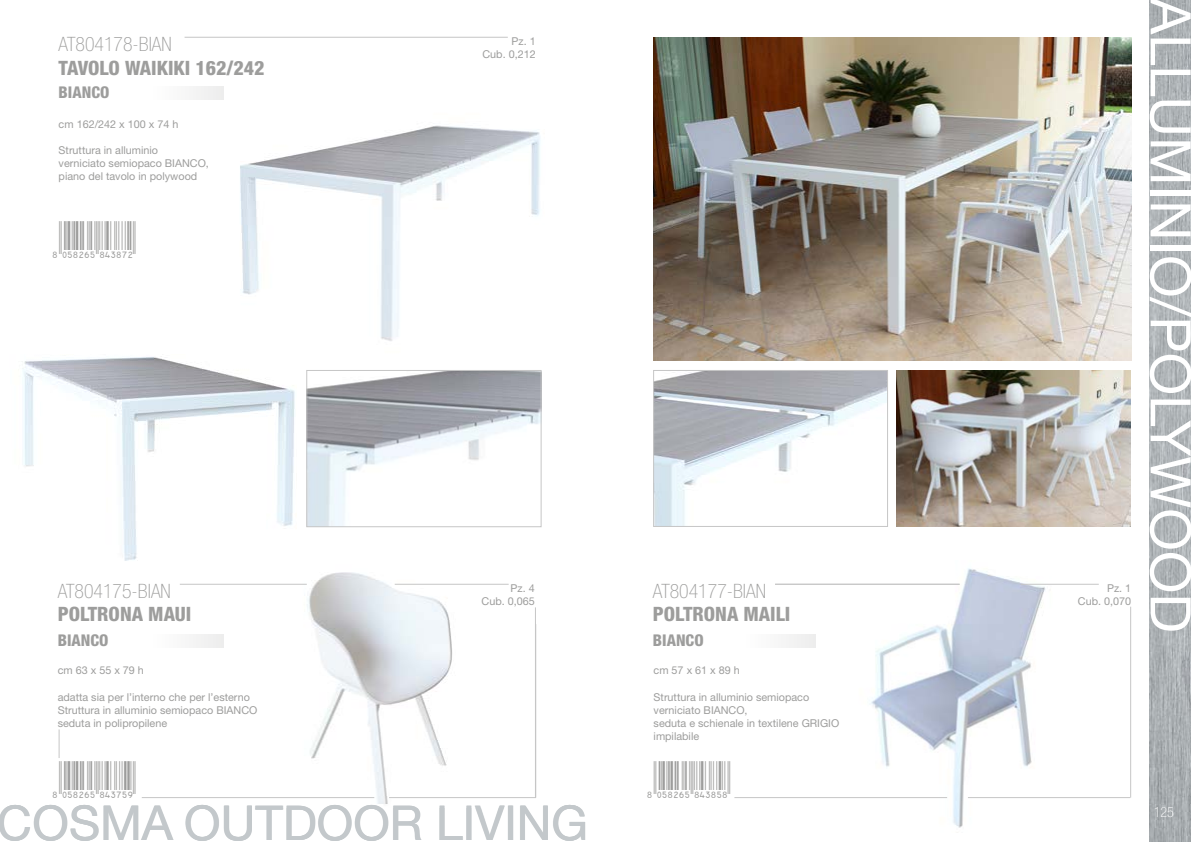
<style>
.page{position:relative;width:1191px;height:842px;background:#fff}
.page>*{position:absolute;margin:0;border:0;box-sizing:border-box;transform-origin:0 0}
.t1{font:56px "Helvetica Neue LT Std";color:#fff}
.t2{font:48px "Helvetica Neue LT Std";color:#c3c8cb}
.t3{font:800 condensed 19.8px "Helvetica Neue LT Std";color:#9d9d9c}
.t4{font:100 condensed 19.8px "Helvetica Neue LT Std";color:#9d9d9c}
.t5{font:800 condensed 16.2px "Helvetica Neue LT Std";color:#9d9d9c}
.t6{font:100 condensed 14px "Helvetica Neue LT Std";color:#fff}
.t7{font:10.8px/13.1px "Helvetica Neue LT Std";color:#9d9d9c}
</style>
<div class="page">
<img style="left:1149px;top:0;width:42px;height:842px">
<img style="left:240px;top:125px;width:302px;height:258px">
<img style="left:821px;top:568px;width:278px;height:260px">
<img style="left:255px;top:572px;width:244px;height:232px">
<hr style="left:184px;top:37px;width:324px;height:1px;background:#c6c6c6">
<div style="left:151px;top:87px;width:72px;height:12px;background:#f6f6f6"></div>
<div style="left:151px;top:634px;width:72px;height:13px;background:#f6f6f6"></div>
<div style="left:743px;top:634px;width:73px;height:13px;background:#f6f6f6"></div>
<hr style="left:180px;top:584px;width:127px;height:1px;background:#c6c6c6">
<hr style="left:142px;top:797px;width:232px;height:1px;background:#c6c6c6">
<hr style="left:535px;top:607px;width:1px;height:190px;background:#c6c6c6">
<hr style="left:389px;top:797px;width:147px;height:1px;background:#c6c6c6">
<hr style="left:395px;top:584px;width:113px;height:1px;background:#c6c6c6">
<hr style="left:1130px;top:607px;width:1px;height:190px;background:#c6c6c6">
<hr style="left:775px;top:584px;width:184px;height:1px;background:#c6c6c6">
<hr style="left:1020px;top:584px;width:78px;height:1px;background:#c6c6c6">
<hr style="left:734px;top:797px;width:213px;height:1px;background:#c6c6c6">
<hr style="left:968px;top:797px;width:162px;height:1px;background:#c6c6c6">
<img style="left:896px;top:370px;width:234px;height:157px">
<img style="left:653px;top:38px;width:478px;height:322px">
<img style="left:22px;top:354px;width:275px;height:207px">
<img style="left:308px;top:372px;width:231px;height:153px">
<div style="left:306px;top:370px;width:235px;height:157px;border:1px solid #c6c6c6"></div>
<img style="left:655px;top:372px;width:231px;height:153px">
<div style="left:653px;top:370px;width:235px;height:157px;border:1px solid #c6c6c6"></div>
<svg style="left:58px;top:729px;width:2px;height:29px"></svg>
<h3 class="t4" style="left:59px;top:33px;width:115px">AT804178-BIAN</h3>
<h3 class="t3" style="left:59px;top:55px;width:207px">TAVOLO WAIKIKI 162/242</h3>
<h3 class="t5" style="left:59px;top:82px;width:52px">BIANCO</h3>
<p class="t7" style="left:59px;top:117px;width:121px">cm 162/242 x 100 x 74 h</p>
<p class="t7" style="left:59px;top:143px;width:152px">Struttura in alluminio<br>verniciato semiopaco BIANCO, piano del tavolo in polywood</p>
<p class="t7" style="left:482px;top:35px;width:55px;text-align:right">Pz. 1<br>Cub. 0,212</p>
<h3 class="t4" style="left:58px;top:580px;width:115px">AT804175-BIAN</h3>
<h3 class="t3" style="left:58px;top:602px;width:135px">POLTRONA MAUI</h3>
<p class="t7" style="left:481px;top:582px;width:55px;text-align:right">Pz. 4<br>Cub. 0,065</p>
<h3 class="t4" style="left:653px;top:580px;width:115px">AT804177-BIAN</h3>
<h3 class="t3" style="left:653px;top:602px;width:139px">POLTRONA MAILI</h3>
<h3 class="t5" style="left:58px;top:630px;width:52px">BIANCO</h3>
<h3 class="t5" style="left:653px;top:630px;width:52px">BIANCO</h3>
<p class="t7" style="left:58px;top:664px;width:88px">cm 63 x 55 x 79 h</p>
<p class="t7" style="left:58px;top:690px;width:201px">adatta sia per l’interno che per l’esterno<br>Struttura in alluminio semiopaco BIANCO seduta in polipropilene</p>
<p class="t7" style="left:653px;top:664px;width:88px">cm 57 x 61 x 89 h</p>
<p class="t7" style="left:653px;top:690px;width:187px">Struttura in alluminio semiopaco verniciato BIANCO,<br>seduta e schienale in textilene GRIGIO impilabile</p>
<h2 class="t2" style="left:-2px;top:794px;width:592px">COSMA OUTDOOR LIVING</h2>
<p class="t7" style="left:1078px;top:582px;width:55px;text-align:right">Pz. 1<br>Cub. 0,070</p>
<h1 class="t1" style="left:1204px;top:-2px;width:636px;rotate:90deg">ALLUMINIO/POLYWOOD</h1>
<p class="t6" style="left:1153px;top:805px;width:22px">125</p>
</div>
